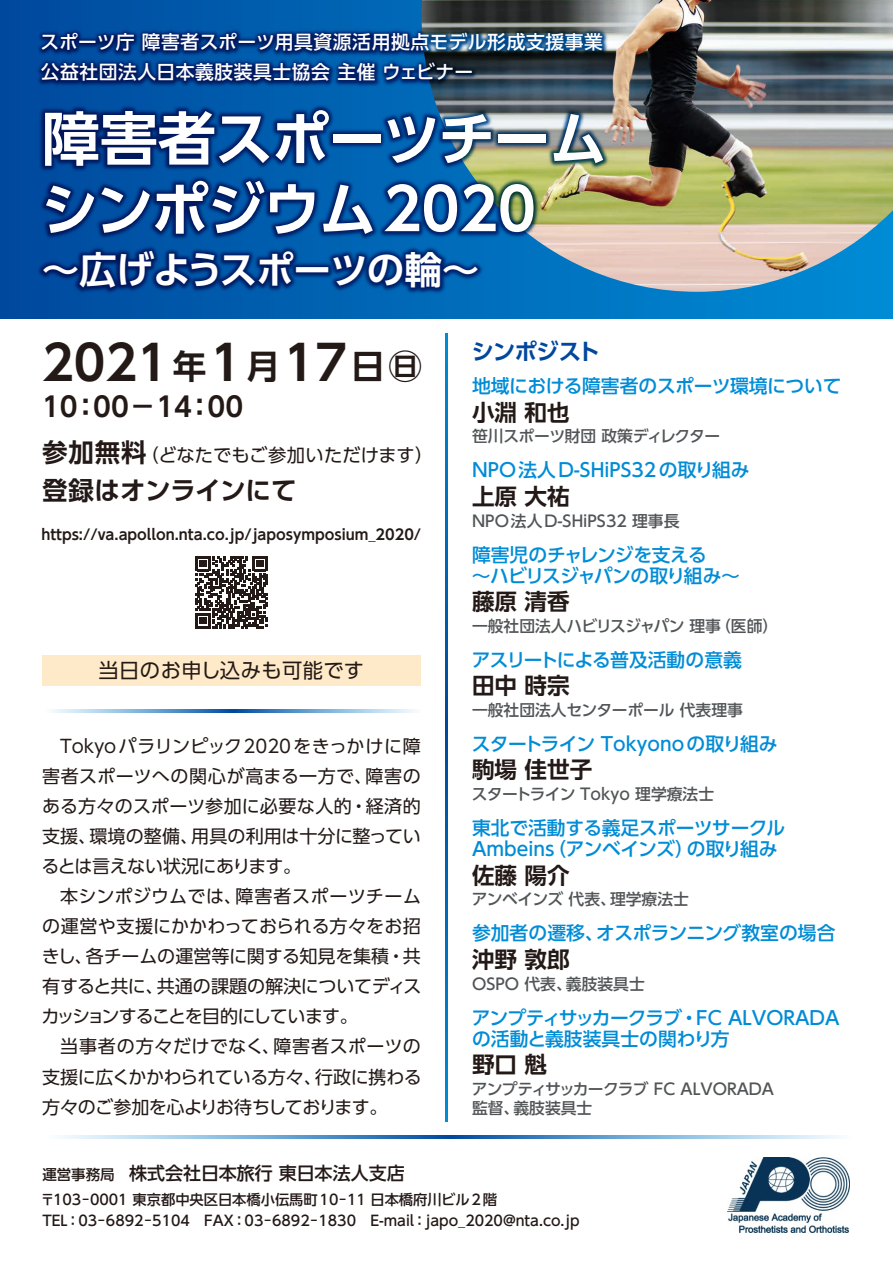
<style>
.page{position:relative;width:893px;height:1263px;background:#fff}
.page>*{position:absolute;margin:0;border:0;box-sizing:border-box;transform-origin:0 0}
.t1{font:700 57.9px/70.7px "UD Shin Go Pro De";letter-spacing:-.01em;color:#fff}
.t2{font:700 48px "UD Shin Go Pro De";color:#231916}
.t3{font:700 37.65px "UD Shin Go Pro De";letter-spacing:-.03em;color:#fff}
.t4{font:700 33.6px "UD Shin Go Pro De";color:#231916}
.t5{font:700 27px "UD Shin Go Pro De";color:#231916}
.t6{font:700 25.5px/38.4px "UD Shin Go Pro De";color:#231916}
.t7{font:700 22.5px "UD Shin Go Pro De";color:#231916}
.t8{font:700 22.5px "UD Shin Go Pro De";letter-spacing:-.045em;color:#00479d}
.t9{font:20.25px "UD Shin Go Pro";letter-spacing:.015em;color:#231916}
.t10{font:500 18.75px/21px "UD Shin Go Pro";letter-spacing:-.01em;color:#008cd6}
.t11{font:500 18.75px/30px "UD Shin Go Pro";letter-spacing:.03em;color:#fff}
.t12{font:500 18.75px/21px "UD Shin Go Pro";letter-spacing:-.05em;color:#008cd6}
.t13{font:500 18.75px "UD Shin Go Pro";letter-spacing:-.03em;color:#008cd6}
.t14{font:18.3px "UD Shin Go Pro";color:#231916}
.t15{font:18px/30px "UD Shin Go Pro";letter-spacing:-.005em;color:#231916;text-align:right}
.t16{font:18px "UD Shin Go Pro";letter-spacing:.03em;color:#231916}
.t17{font:18px/30px "UD Shin Go Pro";letter-spacing:-.025em;color:#231916}
.t18{font:18px "UD Shin Go Pro";letter-spacing:.025em;color:#231916}
.t19{font:18px "UD Shin Go Pro";letter-spacing:-.08em;color:#231916}
.t20{font:500 18px "UD Shin Go Pro";color:#231916}
.t21{font:18px "UD Shin Go Pro";letter-spacing:-.03em;color:#231916}
.t22{font:18px "UD Shin Go Pro";letter-spacing:.02em;color:#231916}
.t23{font:18px "UD Shin Go Pro";letter-spacing:.04em;color:#231916}
.t24{font:500 15.75px/18.8px "UD Shin Go Pro";color:#525557}
.t25{font:500 15.75px "UD Shin Go Pro";letter-spacing:-.025em;color:#525557}
.t26{font:700 14.55px "UD Shin Go Pro De";color:#231916}
.t27{font:500 14.4px "UD Shin Go Pro";color:#231916}
.t28{font:500 14.25px/21px "UD Shin Go Pro";color:#231916}
</style>
<div class="page">
<div style="left:0;top:0;width:893px;height:319px;background:#0083ce"></div>
<img style="left:644px;top:0;width:249px;height:292px">
<img style="left:0;top:0;width:644px;height:127px">
<img style="left:1px;top:68px;width:647px;height:251px">
<div style="left:42px;top:655px;width:379px;height:31px;background:#feeac8"></div>
<img style="left:727px;top:1157px;width:122px;height:76px">
<svg style="left:445px;top:333px;width:3px;height:788px;background:#006bb9"></svg>
<svg style="left:62px;top:1135px;width:777px;height:3px;background:#7aabd5"></svg>
<svg style="left:52px;top:710px;width:364px;height:2px"></svg>
<svg style="left:195px;top:556px;width:73px;height:73px"></svg>
<p class="t11" style="left:41px;top:27px;width:564px">スポーツ庁障害者スポーツ用具資源活用拠点モデル形成支援事業公益社団法人日本義肢装具士協会主催ウェビナー</p>
<h1 class="t1" style="left:41px;top:102px;width:568px">障害者スポーツチームシンポジウム2020</h1>
<h3 class="t3" style="left:42px;top:239px;width:439px">～広げようスポーツの輪~</h3>
<h2 class="t2" style="left:42px;top:324px;width:128px">2021</h2>
<h3 class="t5" style="left:42px;top:385px;width:203px">10：00－14：00</h3>
<h2 class="t2" style="left:211px;top:324px;width:33px">1</h2>
<h3 class="t4" style="left:173px;top:339px;width:35px">年</h3>
<h3 class="t4" style="left:246px;top:339px;width:35px">月</h3>
<h2 class="t2" style="left:284px;top:324px;width:65px">17</h2>
<h3 class="t4" style="left:351px;top:339px;width:73px">日㊐</h3>
<h3 class="t6" style="left:42px;top:432px;width:256px">参加無料<br>登録はオンラインにて</h3>
<p class="t14" style="left:141px;top:440px;width:294px">（どなたでもご参加いただけます(</p>
<p class="t26" style="left:41px;top:522px;width:381px">https://va.apollon.nta.co.jp/japosymposium_2020/</p>
<p class="t9" style="left:99px;top:654px;width:267px">当日のお申し込みも可能です</p>
<p class="t15" style="left:42px;top:730px;width:380px">　Tokyoパラリンピック2020をきっかけに障障害の</p>
<p class="t16" style="left:42px;top:761px;width:331px">害者スポーツへの関心が高まる一方で、</p>
<p class="t18" style="left:42px;top:791px;width:380px">ある方々のスポーツ参加に必要な人的・経済的</p>
<p class="t15" style="left:191px;top:820px;width:231px">用具の利用は十分に整ってい</p>
<p class="t15" style="left:90px;top:820px;width:110px">環境の整備、</p>
<p class="t15" style="left:42px;top:820px;width:56px">支援、</p>
<p class="t21" style="left:42px;top:852px;width:261px">るとは言えない状況にあります。</p>
<p class="t23" style="left:235px;top:882px;width:187px">障害者スポーツチーム</p>
<p class="t22" style="left:42px;top:882px;width:201px">　本シンポジウムでは、</p>
<p class="t15" style="left:42px;top:911px;width:380px">の運営や支援にかかわっておられる方々をお招</p>
<p class="t15" style="left:86px;top:941px;width:337px">各チームの運営等に関する知見を集積・共</p>
<p class="t15" style="left:42px;top:941px;width:52px">きし、</p>
<p class="t15" style="left:157px;top:971px;width:266px">共通の課題の解決についてディス</p>
<p class="t15" style="left:42px;top:971px;width:123px">有すると共に、</p>
<p class="t19" style="left:41px;top:1002px;width:318px">カッションすることを目的にしています。</p>
<p class="t16" style="left:273px;top:1032px;width:149px">障害者スポーツの</p>
<p class="t16" style="left:42px;top:1032px;width:239px">　当事者の方々だけでなく、</p>
<p class="t15" style="left:315px;top:1061px;width:108px">行政に携わる</p>
<p class="t17" style="left:42px;top:1061px;width:347px">支援に広くかかわられている方々、<br>方々のご参加を心よりお待ちしております。</p>
<p class="t8" style="left:471px;top:333px;width:130px">シンポジスト</p>
<p class="t10" style="left:472px;top:375px;width:371px">地域における障害者のスポーツ環境について</p>
<p class="t7" style="left:472px;top:394px;width:99px">小淵和也</p>
<p class="t25" style="left:472px;top:424px;width:250px">笹川スポーツ財団政策ディレクター</p>
<p class="t10" style="left:472px;top:459px;width:279px">NPO法人D-SHiPS32の取り組み</p>
<p class="t7" style="left:472px;top:478px;width:99px">上原大祐</p>
<p class="t24" style="left:472px;top:511px;width:209px">NPO法人D-SHiPS32 理事長</p>
<p class="t12" style="left:472px;top:543px;width:270px">障害児のチャレンジを支える<br>～ハビリスジャパンの取り組み~</p>
<p class="t7" style="left:472px;top:583px;width:99px">藤原清香</p>
<p class="t24" style="left:715px;top:616px;width:65px">（医師(</p>
<p class="t24" style="left:472px;top:616px;width:251px">一般社団法人ハビリスジャパン理事</p>
<p class="t13" style="left:472px;top:644px;width:272px">アスリートによる普及活動の意義</p>
<p class="t7" style="left:472px;top:667px;width:99px">田中時宗</p>
<p class="t24" style="left:472px;top:700px;width:272px">一般社団法人センターポール代表理事</p>
<p class="t10" style="left:472px;top:733px;width:307px">スタートライン Tokyonoの取り組み</p>
<p class="t7" style="left:472px;top:751px;width:122px">駒場佳世子</p>
<p class="t24" style="left:472px;top:784px;width:244px">スタートライン Tokyo 理学療法士</p>
<p class="t10" style="left:687px;top:817px;width:100px;text-indent:-215px">東北で活動する義足スポーツサークルの取り組み</p>
<p class="t10" style="left:547px;top:838px;width:148px">（アンベインズ）</p>
<p class="t10" style="left:472px;top:838px;width:84px">Ambeins</p>
<p class="t7" style="left:472px;top:857px;width:99px">佐藤陽介</p>
<p class="t25" style="left:472px;top:887px;width:146px">アンベインズ代表、</p>
<p class="t13" style="left:596px;top:918px;width:241px">オスポランニング教室の場合</p>
<p class="t24" style="left:610px;top:889px;width:80px">理学療法士</p>
<p class="t10" style="left:472px;top:922px;width:133px">参加者の遷移、</p>
<p class="t7" style="left:472px;top:941px;width:99px">沖野敦郎</p>
<p class="t24" style="left:566px;top:974px;width:80px">義肢装具士</p>
<p class="t24" style="left:472px;top:974px;width:101px">OSPO 代表、</p>
<p class="t10" style="left:472px;top:1006px;width:369px">アンプティサッカークラブ・FC ALVORADAの活動と義肢装具士の関わり方</p>
<p class="t7" style="left:472px;top:1046px;width:77px">野口魁</p>
<p class="t24" style="left:513px;top:1079px;width:262px;text-indent:-42px">アンプティサッカークラブ FC ALVORADA義肢装具士</p>
<p class="t24" style="left:472px;top:1098px;width:49px">監督、</p>
<p class="t20" style="left:129px;top:1159px;width:277px">株式会社日本旅行東日本法人支店</p>
<p class="t27" style="left:42px;top:1163px;width:88px">運営事務局　</p>
<p class="t28" style="left:41px;top:1188px;width:540px">〒103－0001 東京都中央区日本橋小伝馬町10－11 日本橋府川ビル2階<br>TEL：03－6892－5104　FAX：03－6892－1830　E-mail：japo_2020@nta.co.jp</p>
</div>
